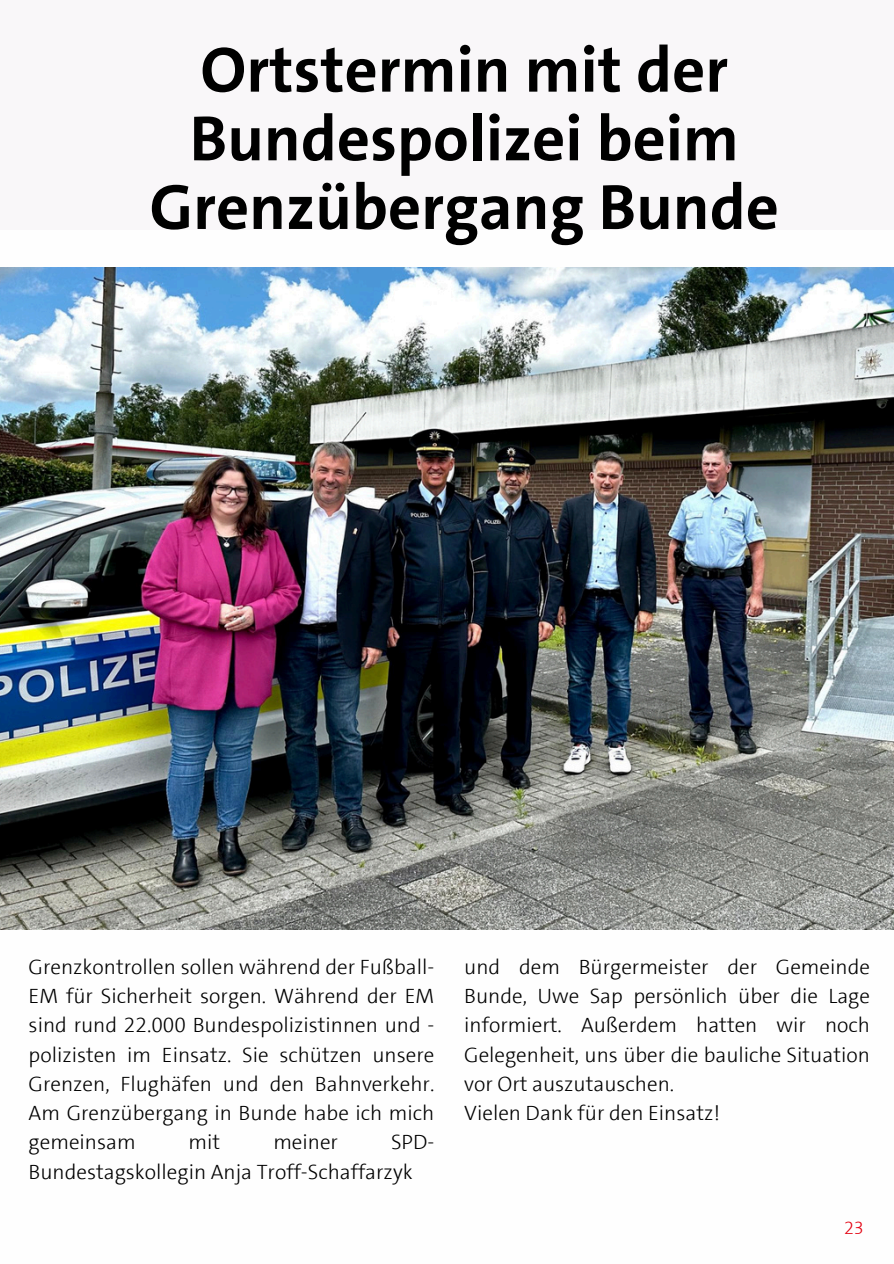
<style>
.page{position:relative;width:894px;height:1264px;background:#fff}
.page>*{position:absolute;margin:0;border:0;box-sizing:border-box;transform-origin:0 0}
.t1{font:700 64.5px/68.7px "SPD The Sans";color:#000;text-align:center}
.t2{font:300 21px/29.2px "SPD The Sans";color:#000;text-align:justify}
.t3{font:300 18px "SPD The Sans";color:#e3000f}
</style>
<div class="page">
<div style="left:0;top:0;width:893px;height:230px;background:#f5f3f5"></div>
<img style="left:0;top:267px;width:893px;height:662px">
<p class="t1" style="left:149px;top:36px;width:630px">Ortstermin mit der<br>Bundespolizei beim<br>Grenzübergang Bunde</p>
<p class="t2" style="left:29px;top:952px;width:407px">Grenzkontrollen sollen während der Fußball-EM für Sicherheit sorgen. Während der EM sind rund 22.000 Bundespolizistinnen und - polizisten im Einsatz. Sie schützen unsere Grenzen, Flughäfen und den Bahnverkehr.<br>Am Grenzübergang in Bunde habe ich mich gemeinsam</p>
<p class="t2" style="left:188px;top:1127px;width:33px">mit</p>
<p class="t2" style="left:273px;top:1127px;width:66px">meiner</p>
<p class="t2" style="left:29px;top:1127px;width:407px;text-indent:362px">SPD-<br>Bundestagskollegin Anja Troff-Schaffarzyk</p>
<p class="t2" style="left:464px;top:952px;width:407px">und dem Bürgermeister der Gemeinde Bunde, Uwe Sap persönlich über die Lage informiert. Außerdem hatten wir noch Gelegenheit, uns über die bauliche Situation vor Ort auszutauschen.</p>
<p class="t2" style="left:464px;top:1098px;width:257px">Vielen Dank für den Einsatz!</p>
<p class="t3" style="left:843px;top:1216px;width:21px">23</p>
</div>
